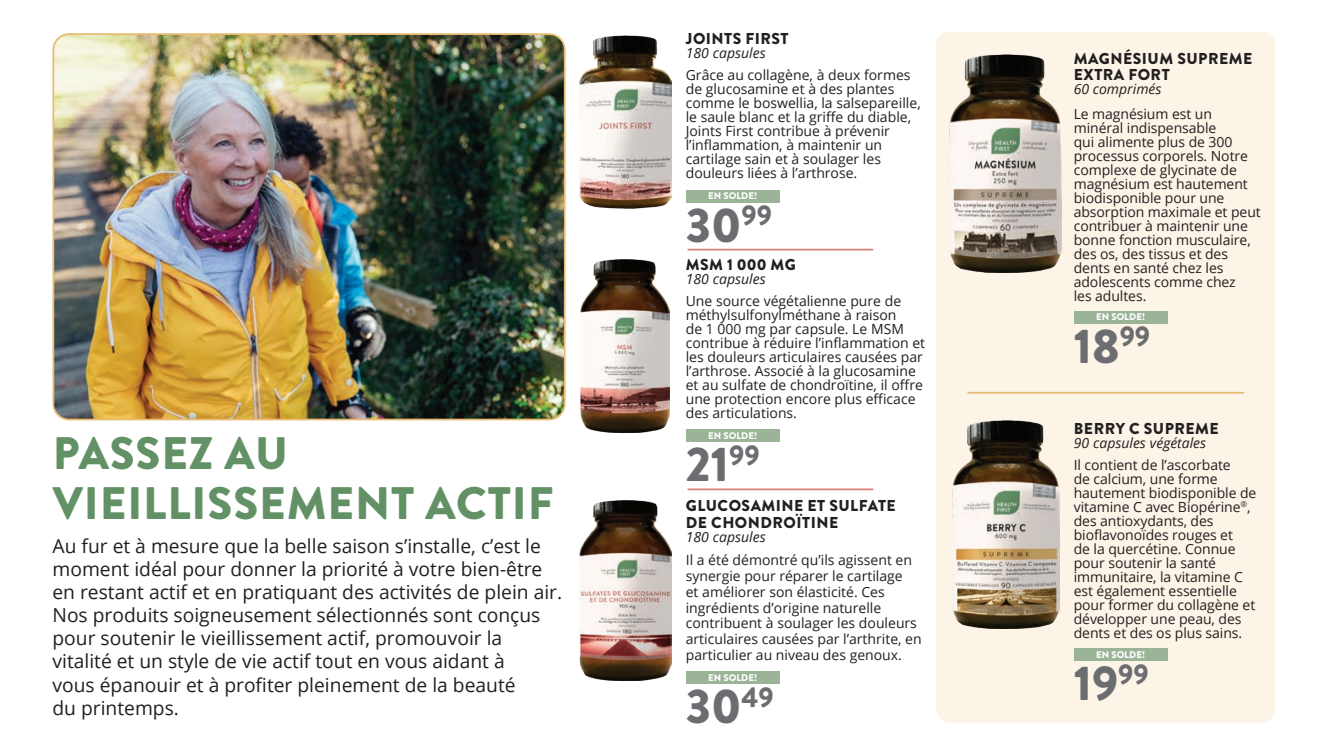
<style>
.page{position:relative;width:1323px;height:756px;background:#fff}
.page>*{position:absolute;margin:0;border:0;box-sizing:border-box;transform-origin:0 0}
.t1{font:900 48.82px "Brandon Grotesque";color:#6c6d70}
.t2{font:900 45.5px/50.4px "Brandon Grotesque";letter-spacing:.02em;color:#629166}
.t3{font:19.25px/23.1px "Open Sans";color:#231f20}
.t4{font:900 15.75px/16.6px "Brandon Grotesque";letter-spacing:.03em;color:#231f20}
.t5{font:14px/14px "Open Sans";color:#231f20}
.t6{font:italic 14px "Open Sans";color:#231f20}
.t7{font:900 9.62px "Brandon Grotesque";color:#fff}
</style>
<div class="page">
<div style="left:936px;top:30px;width:340px;height:693px;background:#fbf4e7;border-radius:16px"></div>
<img style="left:55px;top:36px;width:508px;height:384px">
<div style="left:52px;top:33px;width:514px;height:387px;border:2px solid #e8bc72;border-radius:16px"></div>
<div style="left:1074px;top:649px;width:93px;height:12px;background:#9bb498"></div>
<div style="left:686px;top:190px;width:93px;height:12px;background:#9bb498"></div>
<img style="left:579px;top:35px;width:92px;height:174px">
<div style="left:686px;top:429px;width:93px;height:13px;background:#9bb498"></div>
<img style="left:581px;top:259px;width:89px;height:174px">
<div style="left:686px;top:671px;width:93px;height:13px;background:#9bb498"></div>
<img style="left:579px;top:500px;width:92px;height:181px">
<div style="left:1074px;top:311px;width:93px;height:13px;background:#9bb498"></div>
<img style="left:949px;top:55px;width:113px;height:218px">
<img style="left:953px;top:420px;width:106px;height:208px">
<hr style="left:967px;top:392px;width:277px;height:2px;background:#e8bc72">
<hr style="left:688px;top:249px;width:185px;height:1px;background:#d48278">
<hr style="left:688px;top:488px;width:185px;height:2px;background:#d48278">
<div style="left:0;top:0;width:1323px;height:32px;background:#fff"></div>
<h2 class="t2" style="left:53px;top:429px;width:502px">PASSEZ AU<br>VIEILLISSEMENT ACTIF</h2>
<p class="t3" style="left:52px;top:534px;width:511px">Au fur et à mesure que la belle saison s’installe, c’est le moment idéal pour donner la priorité à votre bien-être en restant actif et en pratiquant des activités de plein air.<br>Nos produits soigneusement sélectionnés sont conçus pour soutenir le vieillissement actif, promouvoir la vitalité et un style de vie actif tout en vous aidant à<br>vous épanouir et à profiter pleinement de la beauté<br>du printemps.</p>
<p class="t4" style="left:686px;top:31px;width:104px">JOINTS FIRST</p>
<p class="t6" style="left:686px;top:44px;width:81px">180 capsules</p>
<p class="t5" style="left:686px;top:68px;width:236px">Grâce au collagène, à deux formes de glucosamine et à des plantes comme le boswellia, la salsepareille, le saule blanc et la griffe du diable, Joints First contribue à prévenir l’inflammation, à maintenir un cartilage sain et à soulager les douleurs liées à l’arthrose.</p>
<p class="t7" style="left:708px;top:189px;width:50px">EN SOLDE!</p>
<h1 class="t1" style="left:686px;top:190px;width:88px">30<sup>99</sup></h1>
<p class="t4" style="left:686px;top:257px;width:111px">MSM 1 000 MG</p>
<p class="t6" style="left:686px;top:270px;width:81px">180 capsules</p>
<p class="t5" style="left:686px;top:294px;width:241px">Une source végétalienne pure de méthylsulfonylméthane à raison<br>de 1 000 mg par capsule. Le MSM contribue à réduire l’inflammation et les douleurs articulaires causées par l’arthrose. Associé à la glucosamine et au sulfate de chondroïtine, il offre une protection encore plus efficace des articulations.</p>
<h1 class="t1" style="left:686px;top:429px;width:75px">21<sup>99</sup></h1>
<p class="t7" style="left:708px;top:428px;width:50px">EN SOLDE!</p>
<p class="t4" style="left:686px;top:498px;width:211px">GLUCOSAMINE ET SULFATE<br>DE CHONDROÏTINE</p>
<p class="t6" style="left:686px;top:527px;width:81px">180 capsules</p>
<p class="t5" style="left:686px;top:552px;width:237px;line-height:15.8px">Il a été démontré qu’ils agissent en synergie pour réparer le cartilage<br>et améliorer son élasticité. Ces ingrédients d’origine naturelle contribuent à soulager les douleurs articulaires causées par l’arthrite, en particulier au niveau des genoux.</p>
<p class="t7" style="left:708px;top:671px;width:50px">EN SOLDE!</p>
<h1 class="t1" style="left:686px;top:672px;width:89px">30<sup>49</sup></h1>
<p class="t4" style="left:1074px;top:50px;width:180px">MAGNÉSIUM SUPREME<br>EXTRA FORT</p>
<p class="t6" style="left:1074px;top:80px;width:89px">60 comprimés</p>
<p class="t5" style="left:1074px;top:107px;width:189px">Le magnésium est un minéral indispensable<br>qui alimente plus de 300 processus corporels. Notre complexe de glycinate de magnésium est hautement biodisponible pour une absorption maximale et peut contribuer à maintenir une bonne fonction musculaire, des os, des tissus et des dents en santé chez les adolescents comme chez<br>les adultes.</p>
<p class="t7" style="left:1096px;top:310px;width:50px">EN SOLDE!</p>
<h1 class="t1" style="left:1074px;top:311px;width:78px">18<sup>99</sup></h1>
<p class="t4" style="left:1074px;top:420px;width:146px">BERRY C SUPREME</p>
<p class="t6" style="left:1074px;top:433px;width:134px">90 capsules végétales</p>
<p class="t5" style="left:1074px;top:457px;width:184px">Il contient de l’ascorbate<br>de calcium, une forme hautement biodisponible de vitamine C avec Biopérine<sup>®</sup>, des antioxydants, des bioflavonoïdes rouges et<br>de la quercétine. Connue pour soutenir la santé immunitaire, la vitamine C est également essentielle pour former du collagène et développer une peau, des dents et des os plus sains.</p>
<p class="t7" style="left:1096px;top:648px;width:50px">EN SOLDE!</p>
<h1 class="t1" style="left:1074px;top:649px;width:77px">19<sup>99</sup></h1>
</div>
